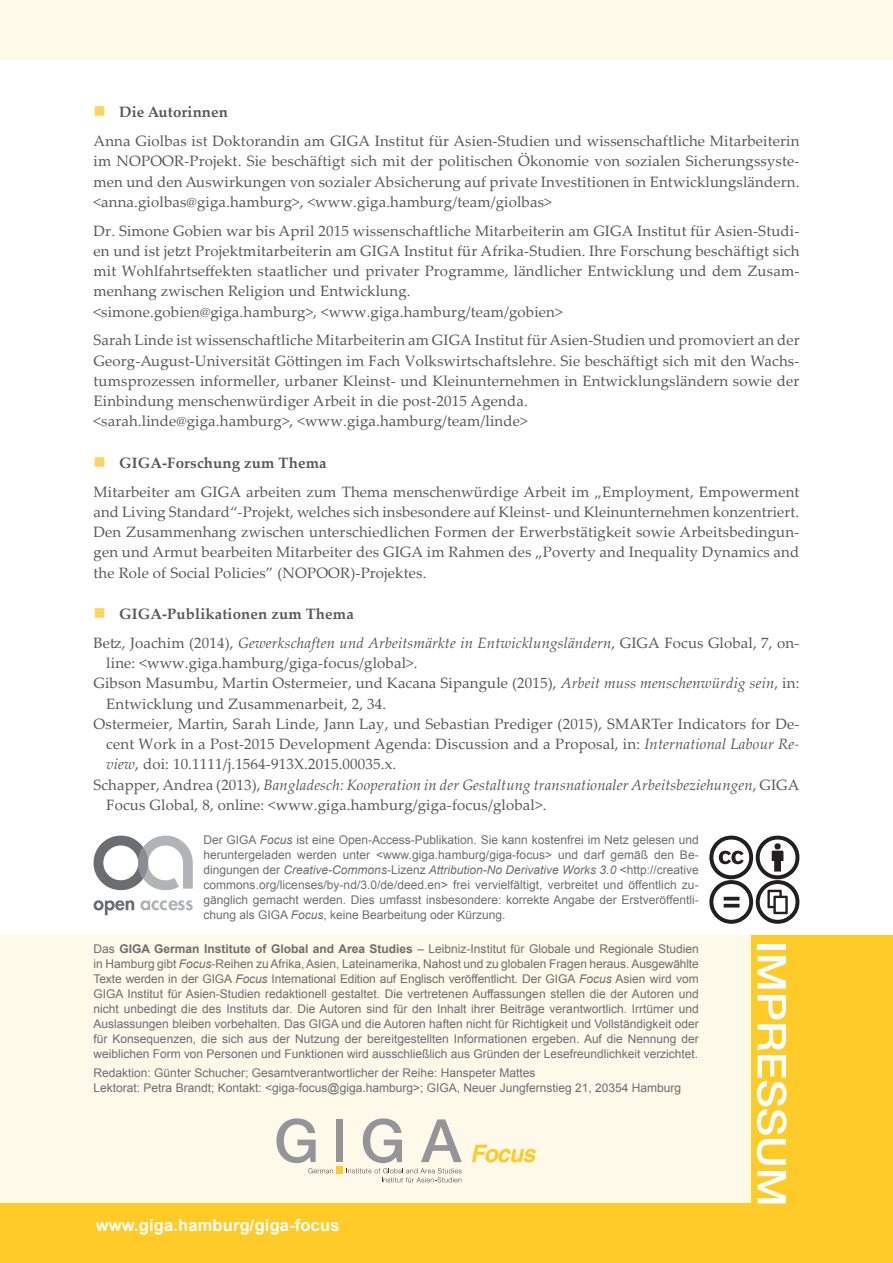
<style>
.page{position:relative;width:893px;height:1263px;background:#fff}
.page>*{position:absolute;margin:0;border:0;box-sizing:border-box;transform-origin:0 0}
.foc__abbildung_titel{font:700 16.5px "Arial";letter-spacing:.01em;color:#fff}
.foc__letzte_seite_fl{font:15px/20.2px "Palatino Linotype";letter-spacing:.01em;color:#57585a;text-align:justify}
.foc__letzte_seite_li{font:15px/20.2px "Palatino Linotype";letter-spacing:.01em;color:#57585a}
.foc__letzte_seite_e{font:15px "Palatino Linotype";letter-spacing:.01em;color:#57585a}
.foc__letzte_seite_au{font:700 15px "Palatino Linotype";letter-spacing:.01em;color:#57585a}
.foc__letzte_seite_im{font:12px/15px "Arial";color:#6c6d70;text-align:justify}
.s1{font-style:italic}
.s2{font-weight:700}
</style>
<div class="page">
<div style="left:0;top:935px;width:893px;height:328px;background:#fef9e9"></div>
<div style="left:752px;top:935px;width:141px;height:328px;background:#fecb29"></div>
<div style="left:0;top:1203px;width:753px;height:60px;background:#fecb29"></div>
<div style="left:758px;top:944px;width:28px;height:5px;background:#fff"></div>
<svg style="left:758px;top:956px;width:28px;height:32px"></svg>
<svg style="left:757px;top:995px;width:30px;height:170px"></svg>
<svg style="left:758px;top:1171px;width:28px;height:32px"></svg>
<div style="left:336px;top:1119px;width:7px;height:43px;background:#939598"></div>
<svg style="left:276px;top:1118px;width:57px;height:55px"></svg>
<svg style="left:346px;top:1118px;width:116px;height:64px"></svg>
<div style="left:336px;top:1166px;width:7px;height:7px;background:#fecb29"></div>
<svg style="left:472px;top:1145px;width:64px;height:17px"></svg>
<svg style="left:94px;top:836px;width:99px;height:54px"></svg>
<svg style="left:94px;top:900px;width:40px;height:15px"></svg>
<svg style="left:140px;top:900px;width:53px;height:10px"></svg>
<svg style="left:709px;top:836px;width:90px;height:88px"></svg>
<div style="left:0;top:0;width:893px;height:60px;background:#fef9e9"></div>
<p class="foc__letzte_seite_au" style="left:119px;top:102px;width:111px">Die Autorinnen</p>
<p class="foc__letzte_seite_fl" style="left:94px;top:130px;width:707px">Anna Giolbas ist Doktorandin am GIGA Institut für Asien-Studien und wissenschaftliche Mitarbeiterin im NOPOOR-Projekt. Sie beschäftigt sich mit der politischen Ökonomie von sozialen Sicherungssyste&shy;men und den Auswirkungen von sozialer Absicherung auf private Investitionen in Entwicklungsländern.</p>
<p class="foc__letzte_seite_e" style="left:94px;top:191px;width:460px">&lt;anna.giolbas@giga.hamburg&gt;, &lt;www.giga.hamburg/team/giolbas&gt;</p>
<p class="foc__letzte_seite_fl" style="left:94px;top:220px;width:707px">Dr. Simone Gobien war bis April 2015 wissenschaftliche Mitarbeiterin am GIGA Institut für Asien-Studi&shy;en und ist jetzt Projektmitarbeiterin am GIGA Institut für Afrika-Studien. Ihre Forschung beschäftigt sich mit Wohlfahrtseffekten staatlicher und privater Programme, ländlicher Entwicklung und dem Zusam&shy;menhang zwischen Religion und Entwicklung.</p>
<p class="foc__letzte_seite_e" style="left:94px;top:301px;width:471px">&lt;simone.gobien@giga.hamburg&gt;, &lt;www.giga.hamburg/team/gobien&gt;</p>
<p class="foc__letzte_seite_fl" style="left:94px;top:329px;width:708px">Sarah Linde ist wissenschaftliche Mitarbeiterin am GIGA Institut für Asien-Studien und promoviert an der Georg-August-Universität Göttingen im Fach Volkswirtschaftslehre. Sie beschäftigt sich mit den Wachs&shy;tumsprozessen informeller, urbaner Kleinst- und Kleinunternehmen in Entwicklungsländern sowie der Einbindung menschenwürdiger Arbeit in die post-2015 Agenda.</p>
<p class="foc__letzte_seite_e" style="left:94px;top:411px;width:435px">&lt;sarah.linde@giga.hamburg&gt;, &lt;www.giga.hamburg/team/linde&gt;</p>
<p class="foc__letzte_seite_au" style="left:119px;top:452px;width:209px">GIGA-Forschung zum Thema</p>
<p class="foc__letzte_seite_fl" style="left:94px;top:481px;width:707px">Mitarbeiter am GIGA arbeiten zum Thema menschenwürdige Arbeit im „Employment, Empowerment and Living Standard“-Projekt, welches sich insbesondere auf Kleinst- und Kleinunternehmen konzentriert.<br>Den Zusammenhang zwischen unterschiedlichen Formen der Erwerbstätigkeit sowie Arbeitsbedingun&shy;gen und Armut bearbeiten Mitarbeiter des GIGA im Rahmen des „Poverty and Inequality Dynamics and the Role of Social Policies” (NOPOOR)-Projektes.</p>
<p class="foc__letzte_seite_au" style="left:119px;top:603px;width:236px">GIGA-Publikationen zum Thema</p>
<p class="foc__letzte_seite_li" style="left:106px;top:632px;width:695px;text-indent:-13px">Betz, Joachim (2014), <span class="s1">Gewerkschaften und Arbeitsmärkte in Entwicklungsländern</span>, GIGA Focus Global, 7, on&shy;line: &lt;www.giga.hamburg/giga-focus/global&gt;.</p>
<p class="foc__letzte_seite_li" style="left:106px;top:673px;width:695px;text-indent:-13px">Gibson Masumbu, Martin Ostermeier, und Kacana Sipangule (2015), <span class="s1">Arbeit muss menschenwürdig sein</span>, in:<br>Entwicklung und Zusammenarbeit, 2, 34.</p>
<p class="foc__letzte_seite_li" style="left:106px;top:713px;width:695px;text-align:justify;text-indent:-13px">Ostermeier, Martin, Sarah Linde, Jann Lay, und Sebastian Prediger (2015), SMARTer Indicators for De&shy;cent Work in a Post-2015 Development Agenda: Discussion and a Proposal, in: <span class="s1">International Labour Re&shy;view</span>, doi: 10.1111/j.1564-913X.2015.00035.x.</p>
<p class="foc__letzte_seite_li" style="left:106px;top:774px;width:695px;text-indent:-13px">Schapper, Andrea (2013), <span class="s1">Bangladesch: Kooperation in der Gestaltung transnationaler Arbeitsbeziehungen</span>, GIGA<br>Focus Global, 8, online: &lt;www.giga.hamburg/giga-focus/global&gt;.</p>
<p class="foc__letzte_seite_im" style="left:203px;top:833px;width:497px">Der GIGA <span class="s1">Focus</span> ist eine Open-Access-Publikation. Sie kann kostenfrei im Netz gelesen und heruntergeladen werden unter &lt;www.giga.hamburg/giga-focus&gt; und darf gemäß den Be&shy;dingungen der <span class="s1">Creative-Commons</span>-Lizenz <span class="s1">Attribution-No Derivative Works 3.0</span> &lt;http://creative commons.org/licenses/by-nd/3.0/de/deed.en&gt; frei vervielfältigt, verbreitet und öffentlich zu&shy;gänglich gemacht werden. Dies umfasst insbesondere: korrekte Angabe der Erstveröffentli&shy;chung als GIGA <span class="s1">Focus</span>, keine Bearbeitung oder Kürzung.</p>
<p class="foc__letzte_seite_im" style="left:94px;top:941px;width:607px">Das <span class="s2">GIGA German Institute of Global and Area Studies</span> – Leibniz-Institut für Globale und Regionale Studien in Hamburg gibt <span class="s1">Focus</span>-Reihen zu Afrika, Asien, Lateinamerika, Nahost und zu globalen Fragen heraus. Ausgewählte Texte werden in der GIGA <span class="s1">Focus</span> International Edition auf Englisch veröffentlicht. Der GIGA <span class="s1">Focus</span> Asien wird vom GIGA Institut für Asien-Studien redaktionell gestaltet. Die vertretenen Auffassungen stellen die der Autoren und nicht unbedingt die des Instituts dar. Die Autoren sind für den Inhalt ihrer Beiträge verantwortlich. Irrtümer und Auslassungen bleiben vorbehalten. Das GIGA und die Autoren haften nicht für Richtigkeit und Vollständigkeit oder für Konsequenzen, die sich aus der Nutzung der bereitgestellten Informationen ergeben. Auf die Nennung der weiblichen Form von Personen und Funktionen wird ausschließlich aus Gründen der Lesefreundlichkeit verzichtet.</p>
<p class="foc__letzte_seite_im" style="left:94px;top:1065px;width:443px">Redaktion: Günter Schucher; Gesamtverantwortlicher der Reihe: Hanspeter Mattes</p>
<p class="foc__letzte_seite_im" style="left:94px;top:1080px;width:589px">Lektorat: Petra Brandt; Kontakt: &lt;giga-focus@giga.hamburg&gt;; GIGA, Neuer Jungfernstieg 21, 20354 Hamburg</p>
<p class="foc__abbildung_titel" style="left:96px;top:1214px;width:245px">www.giga.hamburg/giga-focus</p>
</div>
